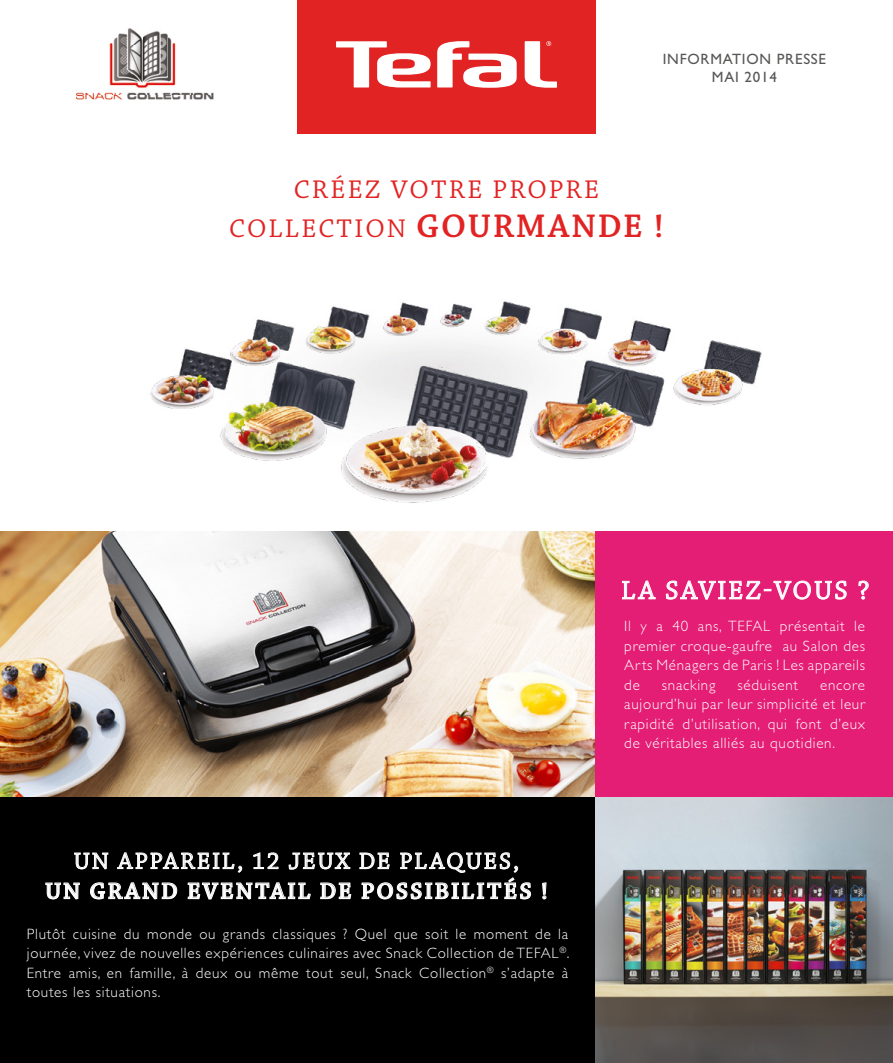
<style>
.page{position:relative;width:893px;height:1063px;background:#fff}
.page>*{position:absolute;margin:0;border:0;box-sizing:border-box;transform-origin:0 0}
.t1{font:27px/39px "Chaparral Pro";letter-spacing:.08em;color:#e22323;text-align:center}
.t2{font:27px "Chaparral Pro";letter-spacing:.08em;color:#fff}
.t3{font:600 24px "Chaparral Pro";letter-spacing:.085em;color:#fff}
.t4{font:24px "Chaparral Pro";letter-spacing:.08em;color:#fff}
.t5{font:300 15px/19.5px "Gill Sans Std";letter-spacing:.05em;color:#fff;text-align:justify}
.t6{font:15px/18px "Gill Sans Std";letter-spacing:.05em;color:#575756;text-align:center}
.s1{font-weight:600;font-size:34.5px}
</style>
<div class="page">
<div style="left:298px;top:0;width:298px;height:133px;background:#e22323"></div>
<img style="left:0;top:531px;width:596px;height:267px">
<img style="left:150px;top:301px;width:612px;height:202px">
<div style="left:596px;top:531px;width:297px;height:275px;background:#e41d75"></div>
<svg style="left:621px;top:580px;width:35px;height:20px"></svg>
<svg style="left:665px;top:580px;width:182px;height:20px"></svg>
<svg style="left:858px;top:580px;width:11px;height:20px"></svg>
<svg style="left:525px;top:41px;width:32px;height:47px"></svg>
<svg style="left:336px;top:41px;width:95px;height:47px"></svg>
<svg style="left:437px;top:41px;width:80px;height:47px"></svg>
<div style="left:0;top:798px;width:641px;height:265px;background:#000"></div>
<svg style="left:45px;top:852px;width:307px;height:48px"></svg>
<svg style="left:359px;top:852px;width:172px;height:48px"></svg>
<svg style="left:542px;top:882px;width:5px;height:18px"></svg>
<img style="left:76px;top:28px;width:138px;height:67px">
<img style="left:76px;top:95px;width:138px;height:5px">
<img style="left:596px;top:798px;width:297px;height:265px">
<p class="t6" style="left:663px;top:50px;width:165px">INFORMATION PRESSE<br>MAI 2014</p>
<h1 class="t1" style="left:229px;top:171px;width:436px">CRÉEZ VOTRE PROPRE<br>COLLECTION <span class="s1">GOURMANDE !</span></h1>
<h1 class="t2" style="left:621px;top:575px;width:250px">LA SAVIEZ-VOUS ?</h1>
<h2 class="t4" style="left:74px;top:848px;width:447px">UN APPAREIL, 12 JEUX DE PLAQUES,</h2>
<h2 class="t3" style="left:45px;top:877px;width:504px">UN GRAND EVENTAIL DE POSSIBILITÉS !</h2>
<p class="t5" style="left:27px;top:924px;width:544px">Plutôt cuisine du monde ou grands classiques ? Quel que soit le moment de la journée, vivez de nouvelles expériences culinaires avec Snack Collection de TEFAL<sup>®</sup>.<br>Entre amis, en famille, à deux ou même tout seul, Snack Collection<sup>®</sup> s’adapte à toutes les situations.</p>
<p class="t5" style="left:624px;top:617px;width:242px">Il y a 40 ans, TEFAL présentait le premier croque-gaufre au Salon des Arts Ménagers de Paris ! Les appareils de</p>
<p class="t5" style="left:662px;top:675px;width:55px">snacking</p>
<p class="t5" style="left:737px;top:675px;width:62px">séduisent</p>
<p class="t5" style="left:624px;top:675px;width:242px;text-indent:196px">encore aujourd’hui par leur simplicité et leur rapidité d’utilisation, qui font d’eux de véritables alliés au quotidien.</p>
</div>
